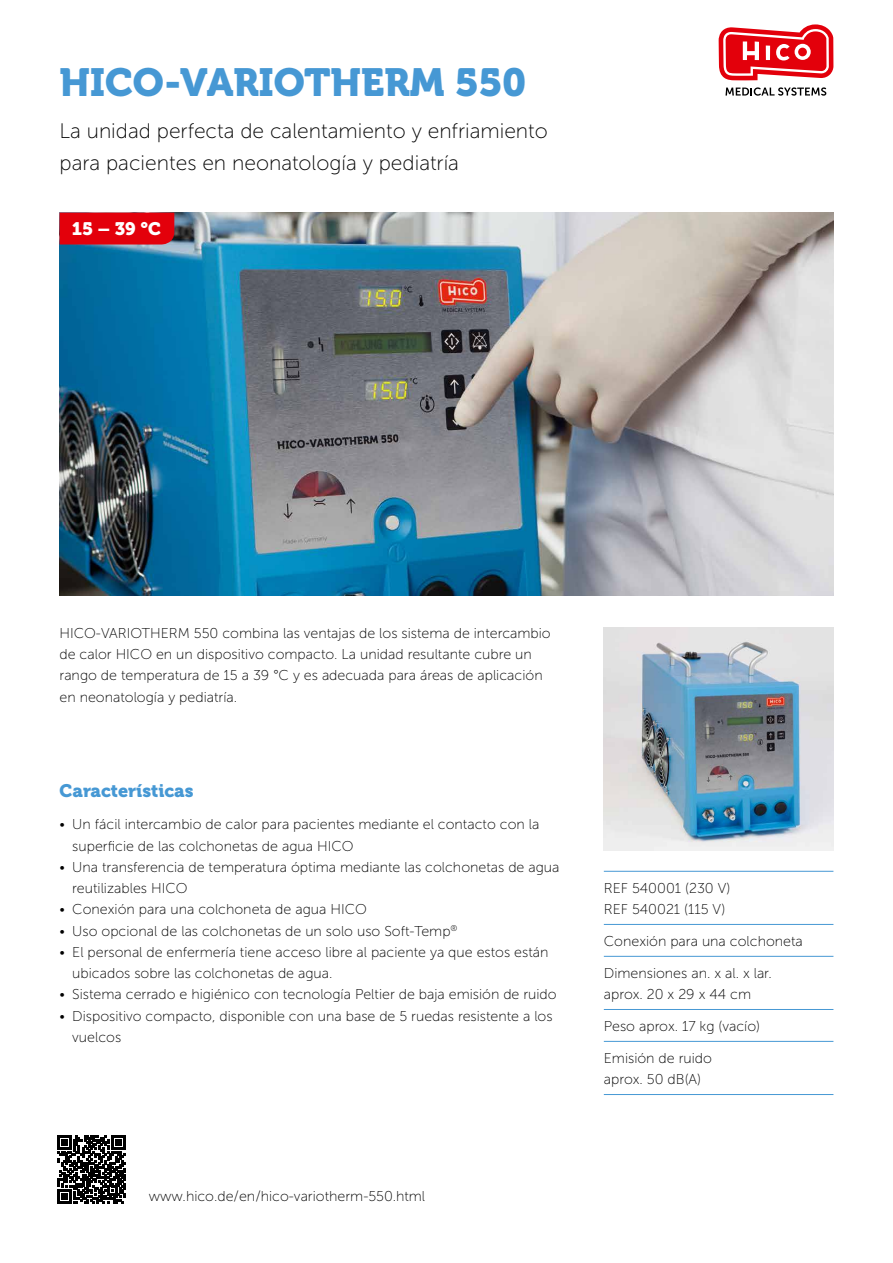
<style>
.page{position:relative;width:893px;height:1263px;background:#fff}
.page>*{position:absolute;margin:0;border:0;box-sizing:border-box;transform-origin:0 0}
.t1{font:39px "Museo 900";color:#4698d4}
.t2{font:21px/32px "Museo Sans 100";color:#000}
.t3{font:18px "Museo 900";color:#4698d4}
.t4{font:18px "Museo 900";color:#fff}
.t5{font:14.25px/21.3px "Museo Sans 100";color:#000}
</style>
<div class="page">
<img style="left:60px;top:213px;width:773px;height:382px">
<img style="left:604px;top:627px;width:229px;height:223px">
<div style="left:60px;top:213px;width:114px;height:31px;background:#e3000b"></div>
<hr style="left:604px;top:871px;width:229px;height:1px;background:#4698d4">
<hr style="left:604px;top:924px;width:229px;height:1px;background:#4698d4">
<hr style="left:604px;top:956px;width:229px;height:1px;background:#4698d4">
<hr style="left:604px;top:1009px;width:229px;height:1px;background:#4698d4">
<hr style="left:604px;top:1041px;width:229px;height:1px;background:#4698d4">
<hr style="left:604px;top:1094px;width:229px;height:1px;background:#4698d4">
<svg style="left:57px;top:1135px;width:69px;height:69px"></svg>
<svg style="left:719px;top:24px;width:114px;height:56px"></svg>
<svg style="left:725px;top:87px;width:101px;height:9px"></svg>
<h1 class="t1" style="left:60px;top:60px;width:468px">HICO-VARIOTHERM 550</h1>
<h2 class="t2" style="left:60px;top:115px;width:490px">La unidad perfecta de calentamiento y enfriamiento para pacientes en neonatología y pediatría</h2>
<p class="t4" style="left:72px;top:219px;width:91px">15 – 39 °C</p>
<p class="t5" style="left:60px;top:622px;width:493px">HICO-VARIOTHERM 550 combina las ventajas de los sistema de intercambio de calor HICO en un dispositivo compacto. La unidad resultante cubre un rango de temperatura de 15 a 39 °C y es adecuada para áreas de aplicación en neonatología y pediatría.</p>
<p class="t3" style="left:60px;top:781px;width:136px">Características</p>
<p class="t5" style="left:72px;top:814px;width:469px;text-indent:-13px">• Un fácil intercambio de calor para pacientes mediante el contacto con la superficie de las colchonetas de agua HICO</p>
<p class="t5" style="left:72px;top:856px;width:489px;text-indent:-13px">• Una transferencia de temperatura óptima mediante las colchonetas de agua reutilizables HICO</p>
<p class="t5" style="left:60px;top:899px;width:309px">• Conexión para una colchoneta de agua HICO</p>
<p class="t5" style="left:60px;top:920px;width:400px">• Uso opcional de las colchonetas de un solo uso Soft-Temp<sup>®</sup></p>
<p class="t5" style="left:72px;top:941px;width:478px;text-indent:-13px">• El personal de enfermería tiene acceso libre al paciente ya que estos están ubicados sobre las colchonetas de agua.</p>
<p class="t5" style="left:60px;top:984px;width:499px">• Sistema cerrado e higiénico con tecnología Peltier de baja emisión de ruido</p>
<p class="t5" style="left:72px;top:1005px;width:482px;text-indent:-13px">• Dispositivo compacto, disponible con una base de 5 ruedas resistente a los vuelcos</p>
<p class="t5" style="left:149px;top:1186px;width:278px">www.hico.de/en/hico-variotherm-550.html</p>
<p class="t5" style="left:604px;top:878px;width:128px">REF 540001 (230 V)<br>REF 540021 (115 V)</p>
<p class="t5" style="left:604px;top:931px;width:201px">Conexión para una colchoneta</p>
<p class="t5" style="left:604px;top:963px;width:170px">Dimensiones an. x al. x lar. aprox. 20 x 29 x 44 cm</p>
<p class="t5" style="left:604px;top:1016px;width:158px">Peso aprox. 17 kg (vacío)</p>
<p class="t5" style="left:604px;top:1048px;width:110px">Emisión de ruido aprox. 50 dB(A)</p>
</div>
